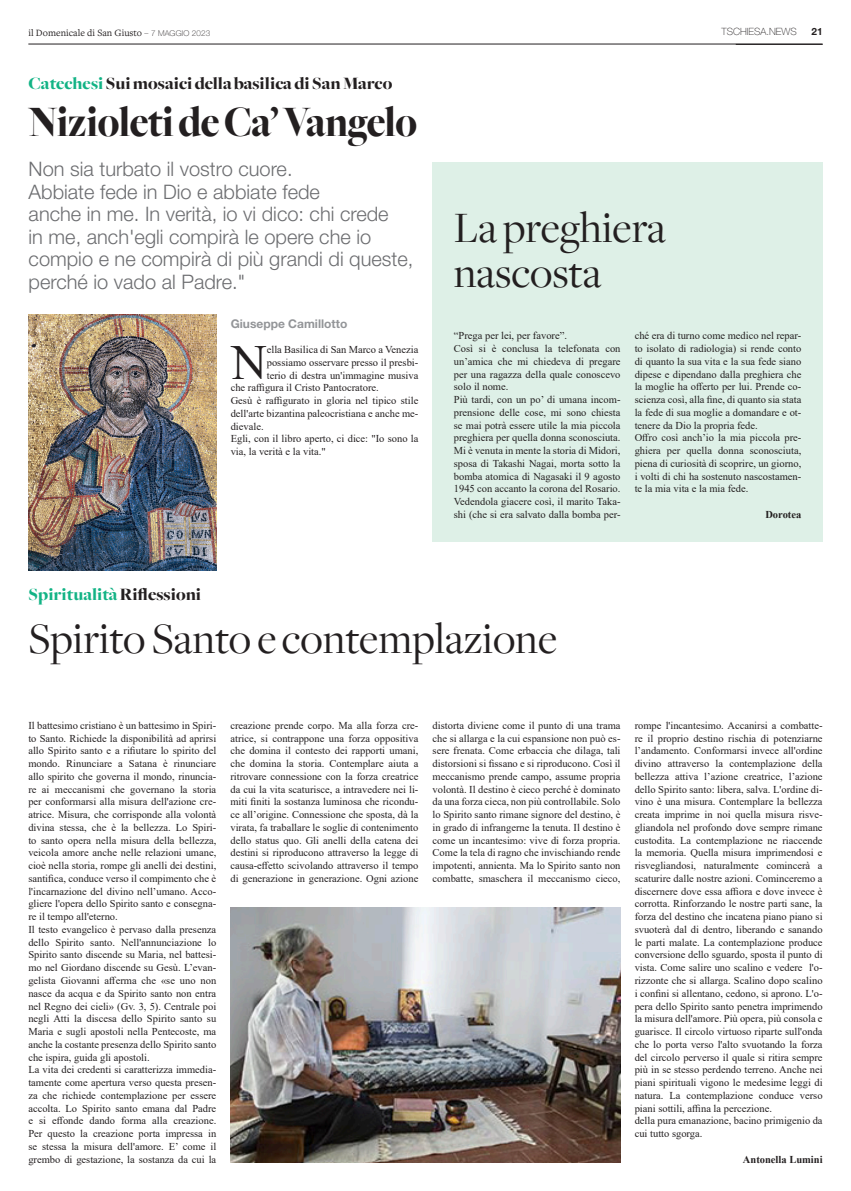
<style>
.page{position:relative;width:851px;height:1191px;background:#fff}
.page>*{position:absolute;margin:0;border:0;box-sizing:border-box;transform-origin:0 0}
.t1{font:49px "Times New Roman";color:#231f20}
.t2{font:45px "Freight Disp";color:#231f20}
.t3{font:900 45px "Freight Big";letter-spacing:-.015em;color:#231f20;scale:.9 1}
.t4{font:300 20px/22.5px "Helvetica Neue LT Std";color:#6c6d70}
.t5{font:900 18px "Freight Big";color:#231f20}
.t6{font:900 18px "Freight Big";color:#12b385}
.t7{font:700 12px "Helvetica Neue LT Std";color:#939598}
.t8{font:10.5px/12.8px "Times New Roman";color:#231f20;text-align:justify}
.t9{font:700 10.5px "Times New Roman";color:#231f20}
.t10{font:10px "Freight Text Pro";color:#231f20}
.t11{font:100 10px "Helvetica Neue LT Std";color:#231f20}
.t12{font:700 10px "Helvetica Neue LT Std";color:#231f20}
.s1{font-family:"Helvetica Neue LT Std";font-weight:100;font-size:8px}
.s2{color:#12b385}
.s3{color:#231f20}
</style>
<div class="page">
<hr style="left:28px;top:44px;width:794px;height:1px;background:#231f20">
<img style="left:28px;top:315px;width:188px;height:255px">
<img style="left:230px;top:907px;width:390px;height:255px">
<div style="left:432px;top:162px;width:390px;height:380px;background:#def0e7"></div>
<p class="t10" style="left:28px;top:26px;width:183px">il Domenicale di San Giusto <span class="s1">– 7 MAGGIO 2023</span></p>
<p class="t11" style="left:721px;top:26px;width:77px">TSCHIESA.NEWS</p>
<p class="t12" style="left:811px;top:26px;width:13px">21</p>
<p class="t5" style="left:29px;top:74px;width:365px"><span class="s2">Catechesi</span> Sui mosaici della basilica di San Marco</p>
<p class="t3" style="left:29px;top:97px;width:433px">Nizioleti de Ca’ Vangelo</p>
<p class="t4" style="left:29px;top:157px;width:265px">Non sia turbato il vostro cuore.</p>
<p class="t4" style="left:29px;top:180px;width:293px">Abbiate fede in Dio e abbiate fede</p>
<p class="t4" style="left:29px;top:202px;width:386px">anche in me. In verità, io vi dico: chi crede<br>in me, anch'egli compirà le opere che io compio e ne compirà di più grandi di queste, perché io vado al Padre."</p>
<p class="t7" style="left:231px;top:316px;width:118px">Giuseppe Camillotto</p>
<p class="t1" style="left:231px;top:328px;width:37px">N</p>
<p class="t8" style="left:267px;top:343px;width:153px">ella Basilica di San Marco a Venezia</p>
<p class="t8" style="left:267px;top:355px;width:153px">possiamo osservare presso il presbi-</p>
<p class="t8" style="left:267px;top:368px;width:153px">terio di destra un'immagine musiva</p>
<p class="t8" style="left:231px;top:381px;width:149px">che raffigura il Cristo Pantocratore.</p>
<p class="t8" style="left:231px;top:394px;width:189px">Gesù è raffigurato in gloria nel tipico stile dell'arte bizantina paleocristiana e anche me&shy;dievale.</p>
<p class="t8" style="left:231px;top:432px;width:189px">Egli, con il libro aperto, ci dice: "Io sono la via, la verità e la vita."</p>
<p class="t6" style="left:29px;top:584px;width:174px">Spiritualità <span class="s3">Riflessioni</span></p>
<p class="t2" style="left:454px;top:203px;width:213px">La preghiera</p>
<p class="t2" style="left:454px;top:248px;width:149px">nascosta</p>
<p class="t8" style="left:454px;top:329px;width:115px">“Prega per lei, per favore”.</p>
<p class="t8" style="left:454px;top:342px;width:168px">Così si è conclusa la telefonata con un’amica che mi chiedeva di pregare per una ragazza della quale conoscevo solo il nome.</p>
<p class="t8" style="left:454px;top:393px;width:168px">Più tardi, con un po’ di umana incom&shy;prensione delle cose, mi sono chiesta se mai potrà essere utile la mia piccola preghiera per quella donna sconosciuta.</p>
<p class="t8" style="left:454px;top:444px;width:168px">Mi è venuta in mente la storia di Midori, sposa di Takashi Nagai, morta sotto la bomba atomica di Nagasaki il 9 agosto 1945 con accanto la corona del Rosario.</p>
<p class="t8" style="left:454px;top:495px;width:168px">Vedendola giacere così, il marito Taka&shy;shi (che si era salvato dalla bomba per-</p>
<p class="t8" style="left:634px;top:329px;width:168px">ché era di turno come medico nel repar&shy;to isolato di radiologia) si rende conto di quanto la sua vita e la sua fede siano dipese e dipendano dalla preghiera che la moglie ha offerto per lui. Prende co&shy;scienza così, alla fine, di quanto sia stata la fede di sua moglie a domandare e ot&shy;tenere da Dio la propria fede.</p>
<p class="t8" style="left:634px;top:431px;width:168px">Offro così anch’io la mia piccola pre&shy;ghiera per quella donna sconosciuta, piena di curiosità di scoprire, un giorno, i volti di chi ha sostenuto nascostamen&shy;te la mia vita e la mia fede.</p>
<p class="t9" style="left:765px;top:507px;width:37px">Dorotea</p>
<p class="t2" style="left:29px;top:614px;width:530px">Spirito Santo e contemplazione</p>
<p class="t8" style="left:28px;top:718px;width:189px">Il battesimo cristiano è un battesimo in Spiri&shy;to Santo. Richiede la disponibilità ad aprirsi allo Spirito santo e a rifiutare lo spirito del mondo. Rinunciare a Satana è rinunciare allo spirito che governa il mondo, rinuncia&shy;re ai meccanismi che governano la storia per conformarsi alla misura dell'azione cre&shy;atrice. Misura, che corrisponde alla volontà divina stessa, che è la bellezza. Lo Spiri&shy;to santo opera nella misura della bellezza, veicola amore anche nelle relazioni umane, cioè nella storia, rompe gli anelli dei destini, santifica, conduce verso il compimento che è l'incarnazione del divino nell’umano. Acco&shy;gliere l'opera dello Spirito santo e consegna&shy;re il tempo all'eterno.</p>
<p class="t8" style="left:28px;top:922px;width:189px">Il testo evangelico è pervaso dalla presenza dello Spirito santo. Nell'annunciazione lo Spirito santo discende su Maria, nel battesi&shy;mo nel Giordano discende su Gesù. L’evan&shy;gelista Giovanni afferma che «se uno non nasce da acqua e da Spirito santo non entra nel Regno dei cieli» (Gv. 3, 5). Centrale poi negli Atti la discesa dello Spirito santo su Maria e sugli apostoli nella Pentecoste, ma anche la costante presenza dello Spirito santo che ispira, guida gli apostoli.</p>
<p class="t8" style="left:28px;top:1063px;width:189px">La vita dei credenti si caratterizza immedia&shy;tamente come apertura verso questa presen&shy;za che richiede contemplazione per essere accolta. Lo Spirito santo emana dal Padre e si effonde dando forma alla creazione.<br>Per questo la creazione porta impressa in se stessa la misura dell'amore. E’ come il grembo di gestazione, la sostanza da cui la</p>
<p class="t8" style="left:230px;top:718px;width:189px">creazione prende corpo. Ma alla forza cre&shy;atrice, si contrappone una forza oppositiva che domina il contesto dei rapporti umani, che domina la storia. Contemplare aiuta a ritrovare connessione con la forza creatrice da cui la vita scaturisce, a intravedere nei li&shy;miti finiti la sostanza luminosa che ricondu&shy;ce all’origine. Connessione che sposta, dà la virata, fa traballare le soglie di contenimento dello status quo. Gli anelli della catena dei destini si riproducono attraverso la legge di causa-effetto scivolando attraverso il tempo di generazione in generazione. Ogni azione</p>
<p class="t8" style="left:432px;top:718px;width:189px">distorta diviene come il punto di una trama che si allarga e la cui espansione non può es&shy;sere frenata. Come erbaccia che dilaga, tali distorsioni si fissano e si riproducono. Così il meccanismo prende campo, assume propria volontà. Il destino è cieco perché è dominato da una forza cieca, non più controllabile. Solo lo Spirito santo rimane signore del destino, è in grado di infrangerne la tenuta. Il destino è come un incantesimo: vive di forza propria.<br>Come la tela di ragno che invischiando rende impotenti, annienta. Ma lo Spirito santo non combatte, smaschera il meccanismo cieco,</p>
<p class="t8" style="left:634px;top:718px;width:189px">rompe l'incantesimo. Accanirsi a combatte&shy;re il proprio destino rischia di potenziarne l’andamento. Conformarsi invece all'ordine divino attraverso la contemplazione della bellezza attiva l’azione creatrice, l’azione dello Spirito santo: libera, salva. L'ordine di&shy;vino è una misura. Contemplare la bellezza creata imprime in noi quella misura risve&shy;gliandola nel profondo dove sempre rimane custodita. La contemplazione ne riaccende la memoria. Quella misura imprimendosi e risvegliandosi, naturalmente comincerà a scaturire dalle nostre azioni. Cominceremo a discernere dove essa affiora e dove invece è corrotta. Rinforzando le nostre parti sane, la forza del destino che incatena piano piano si svuoterà dal di dentro, liberando e sanando le parti malate. La contemplazione produce conversione dello sguardo, sposta il punto di vista. Come salire uno scalino e vedere l'o&shy;rizzonte che si allarga. Scalino dopo scalino i confini si allentano, cedono, si aprono. L'o&shy;pera dello Spirito santo penetra imprimendo la misura dell'amore. Più opera, più consola e guarisce. Il circolo virtuoso riparte sull'onda che lo porta verso l'alto svuotando la forza del circolo perverso il quale si ritira sempre più in se stesso perdendo terreno. Anche nei piani spirituali vigono le medesime leggi di natura. La contemplazione conduce verso piani sottili, affina la percezione.</p>
<p class="t8" style="left:634px;top:1114px;width:189px">della pura emanazione, bacino primigenio da cui tutto sgorga.</p>
<p class="t9" style="left:742px;top:1151px;width:81px">Antonella Lumini</p>
</div>
